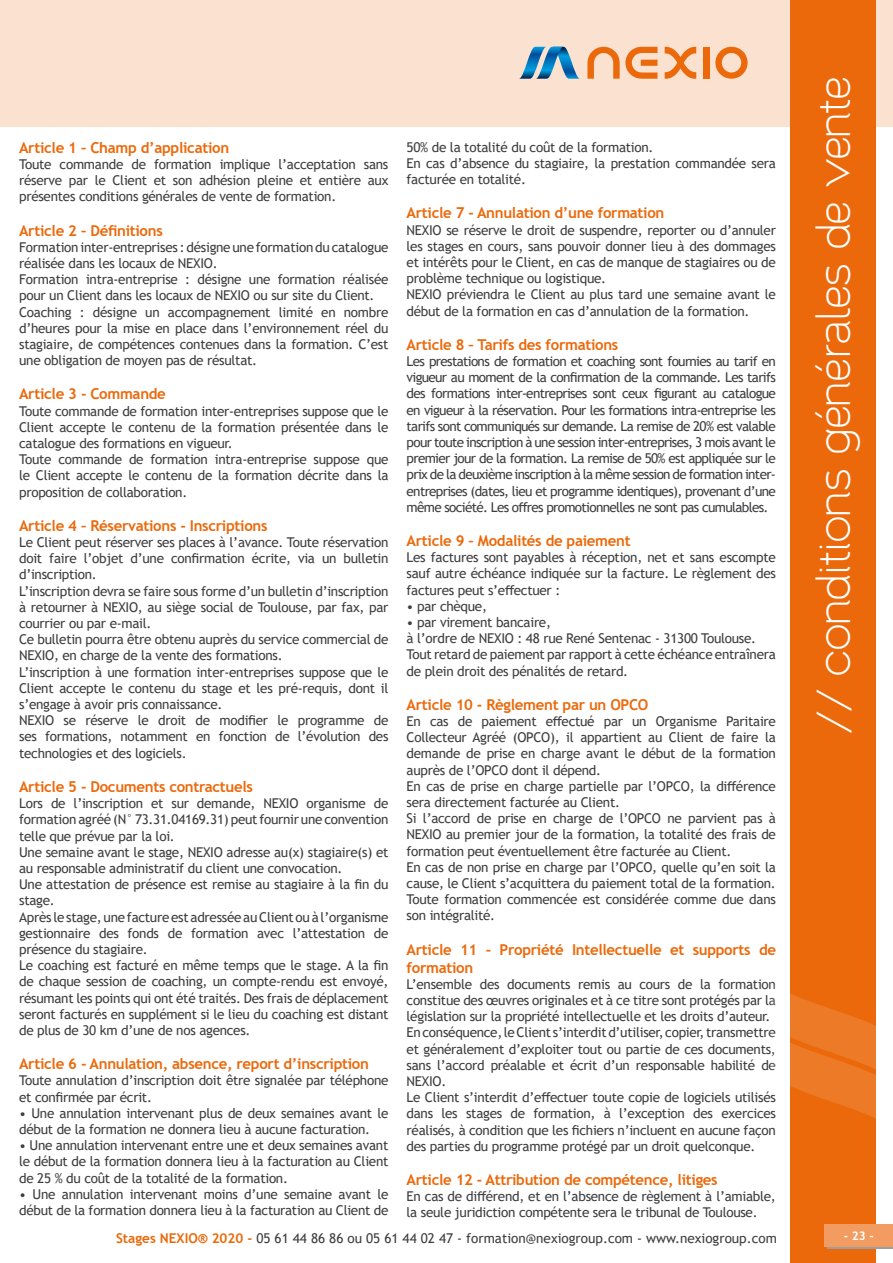
<style>
.page{position:relative;width:893px;height:1263px;background:#fff}
.page>*{position:absolute;margin:0;border:0;box-sizing:border-box;transform-origin:0 0}
.t1{font:45px "Santor";color:#fff}
.t2{font:700 15px/18px "Trebuchet MS";letter-spacing:-.02em;color:#eb690b}
.t3{font:13.5px/16.2px "Trebuchet MS";letter-spacing:-.02em;color:#3e3d40}
.t4{font:13.5px "Trebuchet MS";color:#3e3d40}
.t5{font:700 12px "Trebuchet MS";color:#fff}
.s1{font-weight:700;color:#eb690b}
</style>
<div class="page">
<svg style="left:790px;top:304px;width:1px;height:241px"></svg>
<div style="left:0;top:0;width:893px;height:126px;background:#fbe1d0"></div>
<div style="left:791px;top:0;width:85px;height:1263px;background:#eb690b"></div>
<svg style="left:790px;top:978px;width:86px;height:156px"></svg>
<svg style="left:519px;top:47px;width:61px;height:32px"></svg>
<svg style="left:587px;top:47px;width:70px;height:32px"></svg>
<div style="left:703px;top:47px;width:6px;height:32px;background:#eb690b"></div>
<svg style="left:715px;top:47px;width:33px;height:32px"></svg>
<svg style="left:665px;top:47px;width:31px;height:32px"></svg>
<div style="left:827px;top:1226px;width:66px;height:22px;background:#f39c61"></div>
<div style="left:825px;top:1224px;width:68px;height:22px;background:#f39c61"></div>
<p class="t2" style="left:19px;top:138px;width:212px">Article 1 – Champ d’application</p>
<p class="t3" style="left:19px;top:156px;width:371px;text-align:justify">Toute commande de formation implique l’acceptation sans réserve par le Client et son adhésion pleine et entière aux présentes conditions générales de vente de formation.</p>
<p class="t2" style="left:19px;top:221px;width:145px">Article 2 – Définitions</p>
<p class="t3" style="left:19px;top:239px;width:371px">Formation inter-entreprises : désigne une formation du catalogue réalisée dans les locaux de NEXIO.<br>Formation intra-entreprise : désigne une formation réalisée pour un Client dans les locaux de NEXIO ou sur site du Client.<br>Coaching : désigne un accompagnement limité en nombre d’heures pour la mise en place dans l’environnement réel du stagiaire, de compétences contenues dans la formation. C’est une obligation de moyen pas de résultat.</p>
<p class="t2" style="left:19px;top:385px;width:148px">Article 3 - Commande</p>
<p class="t3" style="left:19px;top:403px;width:371px">Toute commande de formation inter-entreprises suppose que le Client accepte le contenu de la formation présentée dans le catalogue des formations en vigueur.<br>Toute commande de formation intra-entreprise suppose que le Client accepte le contenu de la formation décrite dans la proposition de collaboration.</p>
<p class="t2" style="left:19px;top:516px;width:250px">Article 4 – Réservations - Inscriptions</p>
<p class="t3" style="left:19px;top:534px;width:371px">Le Client peut réserver ses places à l’avance. Toute réservation doit faire l’objet d’une confirmation écrite, via un bulletin d’inscription.<br>L’inscription devra se faire sous forme d’un bulletin d’inscription à retourner à NEXIO, au siège social de Toulouse, par fax, par courrier ou par e-mail.<br>Ce bulletin pourra être obtenu auprès du service commercial de NEXIO, en charge de la vente des formations.<br>L’inscription à une formation inter-entreprises suppose que le Client accepte le contenu du stage et les pré-requis, dont il s’engage à avoir pris connaissance.<br>NEXIO se réserve le droit de modifier le programme de ses formations, notamment en fonction de l’évolution des technologies et des logiciels.</p>
<p class="t2" style="left:19px;top:777px;width:235px">Article 5 - Documents contractuels</p>
<p class="t3" style="left:19px;top:795px;width:371px">Lors de l’inscription et sur demande, NEXIO organisme de formation agréé (N° 73.31.04169.31) peut fournir une convention telle que prévue par la loi.<br>Une semaine avant le stage, NEXIO adresse au(x) stagiaire(s) et au responsable administratif du client une convocation.<br>Une attestation de présence est remise au stagiaire à la fin du stage.<br>Après le stage, une facture est adressée au Client ou à l’organisme gestionnaire des fonds de formation avec l’attestation de présence du stagiaire.<br>Le coaching est facturé en même temps que le stage. A la fin de chaque session de coaching, un compte-rendu est envoyé, résumant les points qui ont été traités. Des frais de déplacement seront facturés en supplément si le lieu du coaching est distant de plus de 30 km d’une de nos agences.</p>
<p class="t2" style="left:19px;top:1055px;width:351px">Article 6 - Annulation, absence, report d’inscription</p>
<p class="t3" style="left:19px;top:1072px;width:371px">Toute annulation d’inscription doit être signalée par téléphone et confirmée par écrit.</p>
<p class="t3" style="left:19px;top:1105px;width:371px">• Une annulation intervenant plus de deux semaines avant le début de la formation ne donnera lieu à aucune facturation.</p>
<p class="t3" style="left:19px;top:1137px;width:371px;text-align:justify">• Une annulation intervenant entre une et deux semaines avant le début de la formation donnera lieu à la facturation au Client de 25 % du coût de la totalité de la formation.</p>
<p class="t3" style="left:19px;top:1186px;width:371px">• Une annulation intervenant moins d’une semaine avant le début de la formation donnera lieu à la facturation au Client de</p>
<p class="t3" style="left:407px;top:139px;width:371px">50% de la totalité du coût de la formation.<br>En cas d’absence du stagiaire, la prestation commandée sera facturée en totalité.</p>
<p class="t2" style="left:407px;top:204px;width:259px">Article 7 - Annulation d’une formation</p>
<p class="t3" style="left:407px;top:222px;width:371px">NEXIO se réserve le droit de suspendre, reporter ou d’annuler les stages en cours, sans pouvoir donner lieu à des dommages et intérêts pour le Client, en cas de manque de stagiaires ou de problème technique ou logistique.<br>NEXIO préviendra le Client au plus tard une semaine avant le début de la formation en cas d’annulation de la formation.</p>
<p class="t2" style="left:407px;top:335px;width:213px">Article 8 – Tarifs des formations</p>
<p class="t3" style="left:407px;top:353px;width:371px;text-align:justify">Les prestations de formation et coaching sont fournies au tarif en vigueur au moment de la confirmation de la commande. Les tarifs des formations inter-entreprises sont ceux figurant au catalogue en vigueur à la réservation. Pour les formations intra-entreprise les tarifs sont communiqués sur demande. La remise de 20% est valable pour toute inscription à une session inter-entreprises, 3 mois avant le premier jour de la formation. La remise de 50% est appliquée sur le prix de la deuxième inscription à la même session de formation inter&shy;entreprises (dates, lieu et programme identiques), provenant d’une même société. Les offres promotionnelles ne sont pas cumulables.</p>
<p class="t2" style="left:407px;top:532px;width:226px">Article 9 – Modalités de paiement</p>
<p class="t3" style="left:407px;top:549px;width:371px;text-align:justify">Les factures sont payables à réception, net et sans escompte sauf autre échéance indiquée sur la facture. Le règlement des factures peut s’effectuer :</p>
<p class="t3" style="left:407px;top:598px;width:82px">• par chèque,</p>
<p class="t3" style="left:407px;top:614px;width:371px">• par virement bancaire,<br>à l’ordre de NEXIO : 48 rue René Sentenac - 31300 Toulouse.<br>Tout retard de paiement par rapport à cette échéance entraînera de plein droit des pénalités de retard.</p>
<p class="t2" style="left:407px;top:695px;width:243px">Article 10 - Règlement par un OPCO</p>
<p class="t3" style="left:407px;top:713px;width:371px">En cas de paiement effectué par un Organisme Paritaire Collecteur Agréé (OPCO), il appartient au Client de faire la demande de prise en charge avant le début de la formation auprès de l’OPCO dont il dépend.<br>En cas de prise en charge partielle par l’OPCO, la différence sera directement facturée au Client.<br>Si l’accord de prise en charge de l’OPCO ne parvient pas à NEXIO au premier jour de la formation, la totalité des frais de formation peut éventuellement être facturée au Client.<br>En cas de non prise en charge par l’OPCO, quelle qu’en soit la cause, le Client s’acquittera du paiement total de la formation.<br>Toute formation commencée est considérée comme due dans son intégralité.</p>
<p class="t2" style="left:407px;top:940px;width:371px">Article 11 - Propriété Intellectuelle et supports de formation</p>
<p class="t3" style="left:407px;top:976px;width:371px">L’ensemble des documents remis au cours de la formation constitue des œuvres originales et à ce titre sont protégés par la législation sur la propriété intellectuelle et les droits d’auteur.<br>En conséquence, le Client s’interdit d’utiliser, copier, transmettre et généralement d’exploiter tout ou partie de ces documents, sans l’accord préalable et écrit d’un responsable habilité de NEXIO.<br>Le Client s’interdit d’effectuer toute copie de logiciels utilisés dans les stages de formation, à l’exception des exercices réalisés, à condition que les fichiers n’incluent en aucune façon des parties du programme protégé par un droit quelconque.</p>
<p class="t2" style="left:407px;top:1171px;width:313px">Article 12 - Attribution de compétence, litiges</p>
<p class="t3" style="left:407px;top:1188px;width:371px">En cas de différend, et en l’absence de règlement à l’amiable, la seule juridiction compétente sera le tribunal de Toulouse.</p>
<h1 class="t1" style="left:801px;top:733px;width:658px;rotate:-90deg">// conditions générales de vente</h1>
<p class="t4" style="left:116px;top:1230px;width:662px"><span class="s1">Stages NEXIO® 2020 -</span> 05 61 44 86 86 ou 05 61 44 02 47 - formation@nexiogroup.com - www.nexiogroup.com</p>
<p class="t5" style="left:844px;top:1228px;width:32px">- 23 -</p>
</div>
